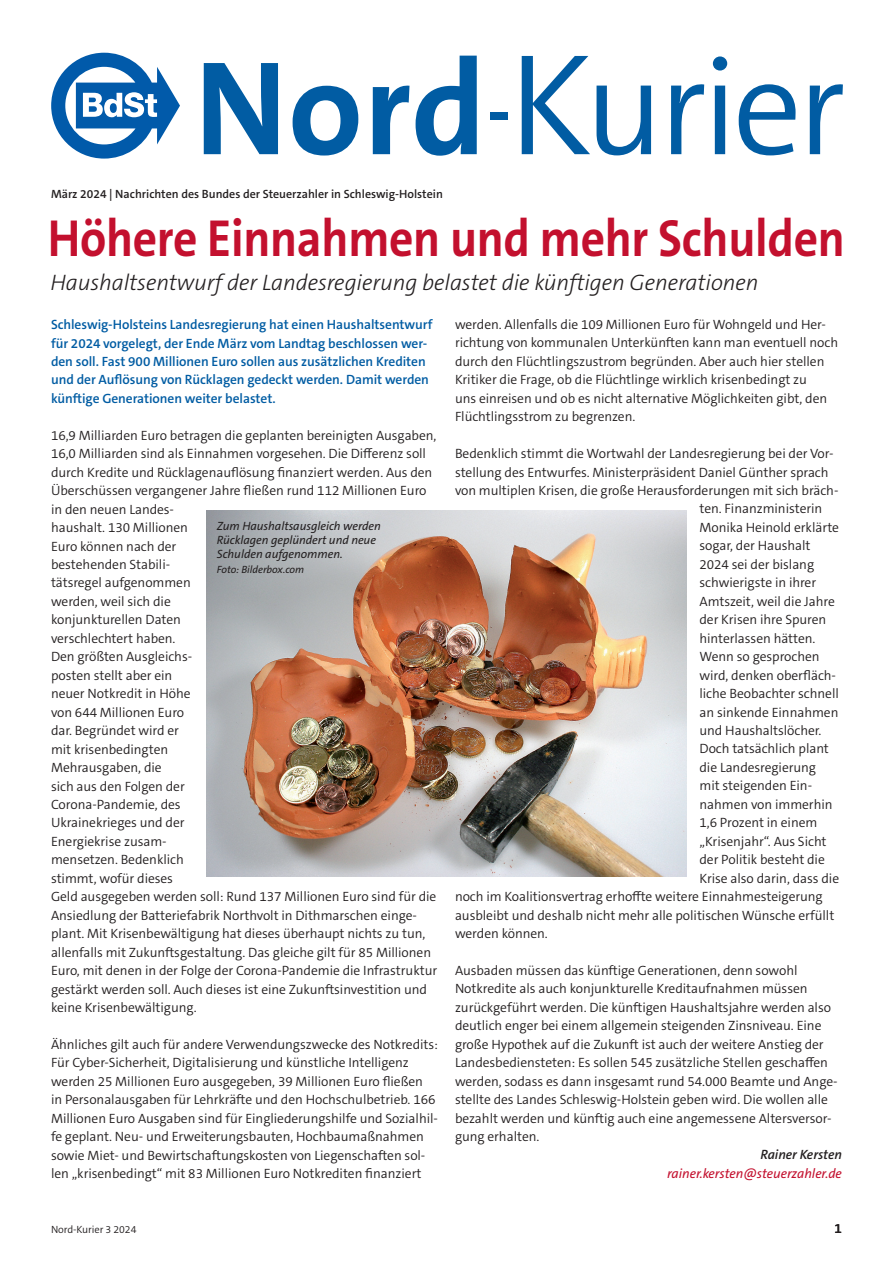
<style>
.page{position:relative;width:893px;height:1263px;background:#fff}
.page>*{position:absolute;margin:0;border:0;box-sizing:border-box;transform-origin:0 0}
.t1{font:300 138px "The Sans C5";letter-spacing:-.035em;color:#015ca3}
.t2{font:700 52.5px "The Sans C5";letter-spacing:-.005em;color:#c3102e;scale:.9 1}
.t3{font:italic 300 22.5px "The Sans C5";letter-spacing:-.005em;color:#231f20}
.t4{font:300 13.5px/18.5px "The Sans C5";letter-spacing:-.005em;color:#231f20}
.t5{font:600 13.5px/18.5px "The Sans C5";letter-spacing:-.005em;color:#015ca3}
.t6{font:italic 13.5px "The Sans C5";letter-spacing:-.005em;color:#c3102e}
.t7{font:italic 600 13.5px "The Sans C5";letter-spacing:-.005em;color:#231f20}
.t8{font:600 13.5px "The Sans C5";color:#231f20}
.t9{font:italic 12px/14.2px "The Sans C5";letter-spacing:-.005em;color:#231f20}
.t10{font:600 12px "The Sans C5";color:#231f20}
.t11{font:italic 10.5px "The Sans C5";letter-spacing:-.005em;color:#231f20}
.t12{font:300 10.5px "The Sans C5";letter-spacing:-.005em;color:#231f20}
.s1{font-weight:700;font-size:135px}
.s2{font-size:145.5px}
</style>
<div class="page">
<svg style="left:51px;top:53px;width:129px;height:106px"></svg>
<div style="left:490px;top:112px;width:17px;height:7px;background:#015ca3"></div>
<img style="left:206px;top:510px;width:481px;height:366px">
<h1 class="t1" style="left:194px;top:19px;width:653px"><span class="s1">Nord</span> <span class="s2">K</span>urier</h1>
<p class="t10" style="left:51px;top:186px;width:393px">März 2024 | Nachrichten des Bundes der Steuerzahler in Schleswig-Holstein</p>
<h2 class="t2" style="left:48px;top:204px;width:887px">Höhere Einnahmen und mehr Schulden</h2>
<h3 class="t3" style="left:50px;top:268px;width:710px">Haushaltsentwurf der Landesregierung belastet die künftigen Generationen</h3>
<p class="t5" style="left:51px;top:315px;width:383px">Schleswig-Holsteins Landesregierung hat einen Haushaltsentwurf für 2024 vorgelegt, der Ende März vom Landtag beschlossen wer&shy;den soll. Fast 900 Millionen Euro sollen aus zusätzlichen Krediten und der Auflösung von Rücklagen gedeckt werden. Damit werden künftige Generationen weiter belastet.</p>
<p class="t4" style="left:51px;top:426px;width:388px">16,9 Milliarden Euro betragen die geplanten bereinigten Ausgaben, 16,0 Milliarden sind als Einnahmen vorgesehen. Die Differenz soll durch Kredite und Rücklagenauflösung finanziert werden. Aus den Überschüssen vergangener Jahre fließen rund 112 Millionen Euro in den neuen Landes-<br>haushalt. 130 Millionen<br>Euro können nach der<br>bestehenden Stabili-<br>tätsregel aufgenommen<br>werden, weil sich die<br>konjunkturellen Daten<br>verschlechtert haben.<br>Den größten Ausgleichs-<br>posten stellt aber ein<br>neuer Notkredit in Höhe<br>von 644 Millionen Euro<br>dar. Begründet wird er<br>mit krisenbedingten<br>Mehrausgaben, die<br>sich aus den Folgen der<br>Corona-Pandemie, des<br>Ukrainekrieges und der<br>Energiekrise zusam-<br>mensetzen. Bedenklich<br>stimmt, wofür dieses<br>Geld ausgegeben werden soll: Rund 137 Millionen Euro sind für die Ansiedlung der Batteriefabrik Northvolt in Dithmarschen einge&shy;plant. Mit Krisenbewältigung hat dieses überhaupt nichts zu tun, allenfalls mit Zukunftsgestaltung. Das gleiche gilt für 85 Millionen Euro, mit denen in der Folge der Corona-Pandemie die Infrastruktur gestärkt werden soll. Auch dieses ist eine Zukunftsinvestition und keine Krisenbewältigung.</p>
<p class="t4" style="left:51px;top:1035px;width:388px">Ähnliches gilt auch für andere Verwendungszwecke des Notkredits:<br>Für Cyber-Sicherheit, Digitalisierung und künstliche Intelligenz werden 25 Millionen Euro ausgegeben, 39 Millionen Euro fließen<br>in Personalausgaben für Lehrkräfte und den Hochschulbetrieb. 166<br>Millionen Euro Ausgaben sind für Eingliederungshilfe und Sozialhil&shy;fe geplant. Neu- und Erweiterungsbauten, Hochbaumaßnahmen sowie Miet- und Bewirtschaftungskosten von Liegenschaften sol&shy;len „krisenbedingt“ mit 83 Millionen Euro Notkrediten finanziert</p>
<p class="t9" style="left:217px;top:519px;width:165px">Zum Haushaltsausgleich werden<br>Rücklagen geplündert und neue<br>Schulden aufgenommen.</p>
<p class="t11" style="left:217px;top:562px;width:89px">Foto: Bilderbox.com</p>
<p class="t12" style="left:51px;top:1222px;width:87px">Nord-Kurier 3 2024</p>
<p class="t4" style="left:455px;top:315px;width:385px">werden. Allenfalls die 109 Millionen Euro für Wohngeld und Her&shy;richtung von kommunalen Unterkünften kann man eventuell noch durch den Flüchtlingszustrom begründen. Aber auch hier stellen Kritiker die Frage, ob die Flüchtlinge wirklich krisenbedingt zu<br>uns einreisen und ob es nicht alternative Möglichkeiten gibt, den Flüchtlingsstrom zu begrenzen.</p>
<p class="t4" style="left:455px;top:444px;width:380px">Bedenklich stimmt die Wortwahl der Landesregierung bei der Vor-</p>
<p class="t4" style="left:455px;top:463px;width:375px">stellung des Entwurfes. Ministerpräsident Daniel Günther sprach</p>
<p class="t4" style="left:455px;top:481px;width:385px">von multiplen Krisen, die große Herausforderungen mit sich bräch-</p>
<p class="t4" style="left:699px;top:500px;width:124px">ten. Finanzministerin</p>
<p class="t4" style="left:699px;top:518px;width:141px">Monika Heinold erklärte</p>
<p class="t4" style="left:699px;top:537px;width:113px">sogar, der Haushalt</p>
<p class="t4" style="left:699px;top:555px;width:116px">2024 sei der bislang</p>
<p class="t4" style="left:699px;top:574px;width:118px">schwierigste in ihrer</p>
<p class="t4" style="left:699px;top:592px;width:137px">Amtszeit, weil die Jahre</p>
<p class="t4" style="left:699px;top:610px;width:128px">der Krisen ihre Spuren</p>
<p class="t4" style="left:699px;top:629px;width:117px">hinterlassen hätten.</p>
<p class="t4" style="left:699px;top:647px;width:122px">Wenn so gesprochen</p>
<p class="t4" style="left:699px;top:666px;width:138px">wird, denken oberfläch-</p>
<p class="t4" style="left:699px;top:684px;width:141px">liche Beobachter schnell</p>
<p class="t4" style="left:699px;top:703px;width:140px">an sinkende Einnahmen</p>
<p class="t4" style="left:699px;top:721px;width:123px">und Haushaltslöcher.</p>
<p class="t4" style="left:699px;top:740px;width:131px">Doch tatsächlich plant</p>
<p class="t4" style="left:699px;top:758px;width:118px">die Landesregierung</p>
<p class="t4" style="left:699px;top:777px;width:114px">mit steigenden Ein-</p>
<p class="t4" style="left:699px;top:795px;width:135px">nahmen von immerhin</p>
<p class="t4" style="left:699px;top:813px;width:119px">1,6 Prozent in einem</p>
<p class="t4" style="left:699px;top:832px;width:129px">„Krisenjahr“. Aus Sicht</p>
<p class="t4" style="left:699px;top:850px;width:127px">der Politik besteht die</p>
<p class="t4" style="left:699px;top:869px;width:141px">Krise also darin, dass die</p>
<p class="t4" style="left:455px;top:887px;width:369px">noch im Koalitionsvertrag erhoffte weitere Einnahmesteigerung</p>
<p class="t4" style="left:455px;top:906px;width:381px">ausbleibt und deshalb nicht mehr alle politischen Wünsche erfüllt</p>
<p class="t4" style="left:455px;top:924px;width:94px">werden können.</p>
<p class="t4" style="left:455px;top:961px;width:384px">Ausbaden müssen das künftige Generationen, denn sowohl Notkredite als auch konjunkturelle Kreditaufnahmen müssen zurückgeführt werden. Die künftigen Haushaltsjahre werden also deutlich enger bei einem allgemein steigenden Zinsniveau. Eine große Hypothek auf die Zukunft ist auch der weitere Anstieg der Landesbediensteten: Es sollen 545 zusätzliche Stellen geschaffen werden, sodass es dann insgesamt rund 54.000 Beamte und Ange&shy;stellte des Landes Schleswig-Holstein geben wird. Die wollen alle bezahlt werden und künftig auch eine angemessene Altersversor&shy;gung erhalten.</p>
<p class="t7" style="left:760px;top:1146px;width:83px">Rainer Kersten</p>
<p class="t6" style="left:667px;top:1164px;width:176px">rainer.kersten@steuerzahler.de</p>
<p class="t8" style="left:834px;top:1220px;width:9px">1</p>
</div>
